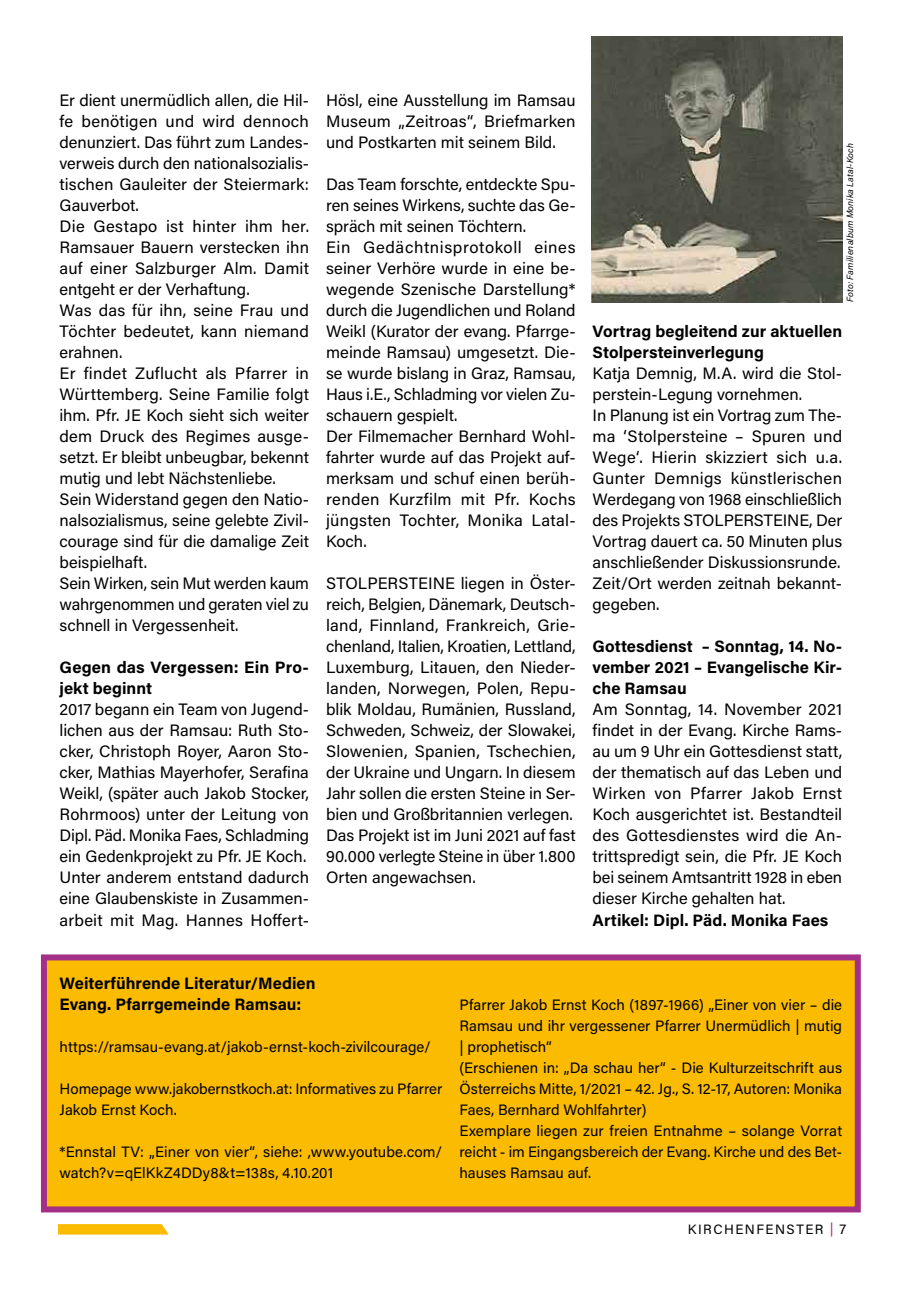
<style>
.page{position:relative;width:906px;height:1289px;background:#fff}
.page>*{position:absolute;margin:0;border:0;box-sizing:border-box;transform-origin:0 0}
.t1{font:16.5px/21px "Acumin Pro";color:#000}
.t2{font:700 16.5px/21px "Acumin Pro";letter-spacing:.005em;color:#000}
.t3{font:15px/21px "Acumin Pro";color:#000}
.t4{font:13.5px "Acumin Pro";letter-spacing:.115em;color:#000}
.t5{font:italic 9px "Acumin Pro";letter-spacing:.02em;color:#000}
.s1{color:#a32f89}
</style>
<div class="page">
<svg style="left:58px;top:1224px;width:111px;height:10px"></svg>
<div style="left:41px;top:954px;width:819px;height:258px;background:#fbbb00;border:6px solid #a32f89"></div>
<img style="left:591px;top:37px;width:251px;height:265px">
<p class="t1" style="left:60px;top:89px;width:251px">Er dient unermüdlich allen, die Hil&shy;fe benötigen und wird dennoch denunziert. Das führt zum Landes&shy;verweis durch den nationalsozialis&shy;tischen Gauleiter der Steiermark:<br>Gauverbot.<br>Die Gestapo ist hinter ihm her.<br>Ramsauer Bauern verstecken ihn auf einer Salzburger Alm. Damit entgeht er der Verhaftung.<br>Was das für ihn, seine Frau und<br>Töchter bedeutet, kann niemand erahnen.<br>Er findet Zuflucht als Pfarrer in<br>Württemberg. Seine Familie folgt ihm. Pfr. JE Koch sieht sich weiter dem Druck des Regimes ausge&shy;setzt. Er bleibt unbeugbar, bekennt mutig und lebt Nächstenliebe.<br>Sein Widerstand gegen den Natio&shy;nalsozialismus, seine gelebte Zivil&shy;courage sind für die damalige Zeit beispielhaft.<br>Sein Wirken, sein Mut werden kaum wahrgenommen und geraten viel zu schnell in Vergessenheit.</p>
<p class="t2" style="left:60px;top:656px;width:251px">Gegen das Vergessen: Ein Pro&shy;jekt beginnt</p>
<p class="t1" style="left:60px;top:698px;width:251px">2017 begann ein Team von Jugend&shy;lichen aus der Ramsau: Ruth Sto&shy;cker, Christoph Royer, Aaron Sto&shy;cker, Mathias Mayerhofer, Serafina Weikl, (später auch Jakob Stocker, Rohrmoos) unter der Leitung von Dipl. Päd. Monika Faes, Schladming ein Gedenkprojekt zu Pfr. JE Koch.<br>Unter anderem entstand dadurch eine Glaubenskiste in Zusammen&shy;arbeit mit Mag. Hannes Hoffert-</p>
<p class="t1" style="left:326px;top:89px;width:251px;text-align:justify">Hösl, eine Ausstellung im Ramsau Museum „Zeitroas“, Briefmarken und Postkarten mit seinem Bild.</p>
<p class="t1" style="left:326px;top:173px;width:251px">Das Team forschte, entdeckte Spu&shy;ren seines Wirkens, suchte das Ge&shy;spräch mit seinen Töchtern.<br>Ein Gedächtnisprotokoll eines seiner Verhöre wurde in eine be&shy;wegende Szenische Darstellung* durch die Jugendlichen und Roland<br>Weikl (Kurator der evang. Pfarrge&shy;meinde Ramsau) umgesetzt. Die&shy;se wurde bislang in Graz, Ramsau,<br>Haus i.E., Schladming vor vielen Zu&shy;schauern gespielt.<br>Der Filmemacher Bernhard Wohl&shy;fahrter wurde auf das Projekt auf&shy;merksam und schuf einen berüh&shy;renden Kurzfilm mit Pfr. Kochs jüngsten Tochter, Monika Latal-<br>Koch.</p>
<p class="t1" style="left:326px;top:572px;width:251px">STOLPERSTEIN E liegen in Öster&shy;reich, Belgien, Dänemark, Deutsch&shy;land, Finnland, Frankreich, Grie&shy;chenland, Italien, Kroatien, Lettland, Luxemburg, Litauen, den N ieder&shy;landen, Norwegen, Polen, Repu&shy;blik Moldau, Rumänien, Russland, Schweden, Schweiz, der Slowakei, Slowenien, Spanien, Tschechien, der Ukraine und Ungarn. I n diesem Jahr sollen die ersten Steine in Ser&shy;bien und Großbritannien verlegen.<br>Das Projekt ist im Juni 2021 auf fast 90.000 verlegte Steine in über 1.800<br>Orten angewachsen.</p>
<p class="t5" style="left:843px;top:302px;width:161px;rotate:-90deg">Foto: Familienalbum Monika Latal-Koch</p>
<p class="t2" style="left:592px;top:320px;width:251px">Vortrag begleitend zur aktuellen<br>Stolpersteinverlegung</p>
<p class="t1" style="left:592px;top:362px;width:251px">Katja Demnig, M.A. wird die Stol&shy;perstein-Legung vornehmen.<br>I n Planung ist ein Vortrag zum The&shy;ma ‘Stolpersteine – Spuren und<br>Wege‘. Hierin skizziert sich u.a.<br>Gunter Demnigs künstlerischen<br>Werdegang von 1968 einschließlich des Projekts STOLPERSTEIN E, Der<br>Vortrag dauert ca. 50 Minuten plus anschließender Diskussionsrunde.<br>Zeit/Ort werden zeitnah bekannt&shy;gegeben.</p>
<p class="t2" style="left:592px;top:635px;width:251px;text-align:justify">Gottesdienst – Sonntag, 14. No&shy;vember 2021 – Evangelische Kir&shy;che Ramsau</p>
<p class="t1" style="left:592px;top:698px;width:251px;text-align:justify">Am Sonntag, 14. N ovember 2021 findet in der Evang. Kirche Rams&shy;au um 9 Uhr ein Gottesdienst statt, der thematisch auf das Leben und Wirken von Pfarrer Jakob Ernst Koch ausgerichtet ist. Bestandteil des Gottesdienstes wird die An&shy;trittspredigt sein, die Pfr. JE Koch bei seinem Amtsantritt 1928 in eben dieser Kirche gehalten hat.</p>
<p class="t2" style="left:592px;top:908px;width:237px">Artikel: Dipl. Päd. Monika Faes</p>
<p class="t2" style="left:60px;top:971px;width:257px">Weiterführende Literatur/Medien<br>Evang. Pfarrgemeinde Ramsau:</p>
<p class="t3" style="left:60px;top:1035px;width:373px">https://ramsau-evang.at/jakob-ernst-koch-zivilcourage/</p>
<p class="t3" style="left:60px;top:1077px;width:384px">Homepage www.jakobernstkoch.at: I nformatives zu Pfarrer<br>Jakob Ernst Koch.</p>
<p class="t3" style="left:60px;top:1140px;width:384px">*Ennstal TV: „Einer von vier“, siehe: ,www.youtube.com/ watch?v=qElKkZ4DDy8&amp;t=138s, 4.10.201</p>
<p class="t3" style="left:459px;top:993px;width:384px">Pfarrer Jakob Ernst Koch (1897-1966) „Einer von vier – die Ramsau und ihr vergessener Pfarrer Unermüdlich | mutig | prophetisch“<br>(Erschienen in: „Da schau her“ - Die Kulturzeitschrift aus Österreichs Mitte, 1/2021 – 42. Jg., S. 12-17, Autoren: Monika Faes, Bernhard Wohlfahrter)<br>Exemplare liegen zur freien Entnahme – solange Vorrat reicht - im Eingangsbereich der Evang. Kirche und des Bet&shy;hauses Ramsau auf.</p>
<p class="t4" style="left:687px;top:1220px;width:160px">Kirchenfenster <span class="s1">|</span> 7</p>
</div>
